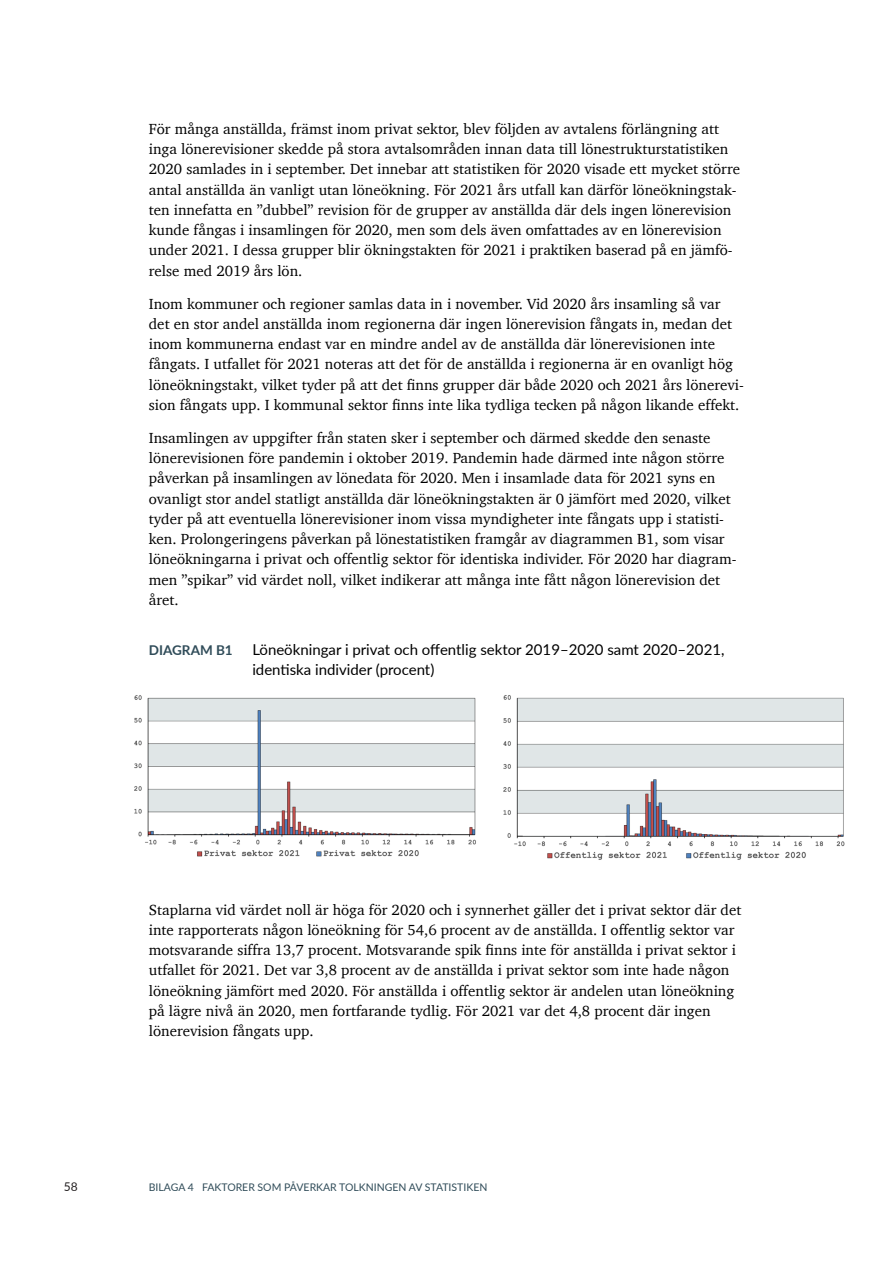
<style>
.page{position:relative;width:893px;height:1263px;background:#fff}
.page>*{position:absolute;margin:0;border:0;box-sizing:border-box;transform-origin:0 0}
.t1{font:15px/20.2px "Charter";color:#000}
.Figurrubrik_2{font:15px/20.2px "Lato";color:#000}
.Figurrubrik_2-2{font:700 13.5px "Lato";color:#304c59}
.t2{font:12px "Lato";color:#231f20}
.t3{font:10.5px "Lato";color:#304c59}
</style>
<div class="page">
<img style="left:135px;top:695px;width:341px;height:162px">
<img style="left:503px;top:695px;width:342px;height:165px">
<p class="t1" style="left:149px;top:118px;width:593px">För många anställda, främst inom privat sektor, blev följden av avtalens förlängning att inga lönerevisioner skedde på stora avtalsområden innan data till lönestrukturstatistiken 2020 samlades in i september. Det innebar att statistiken för 2020 visade ett mycket större antal anställda än vanligt utan löneökning. För 2021 års utfall kan därför löneökningstak&shy;ten innefatta en ”dubbel” revision för de grupper av anställda där dels ingen lönerevision kunde fångas i insamlingen för 2020, men som dels även omfattades av en lönerevision under 2021. I dessa grupper blir ökningstakten för 2021 i praktiken baserad på en jämfö&shy;relse med 2019 års lön.</p>
<p class="t1" style="left:149px;top:293px;width:597px">Inom kommuner och regioner samlas data in i november. Vid 2020 års insamling så var det en stor andel anställda inom regionerna där ingen lönerevision fångats in, medan det inom kommunerna endast var en mindre andel av de anställda där lönerevisionen inte fångats. I utfallet för 2021 noteras att det för de anställda i regionerna är en ovanligt hög löneökningstakt, vilket tyder på att det finns grupper där både 2020 och 2021 års lönerevi&shy;sion fångats upp. I kommunal sektor finns inte lika tydliga tecken på någon likande effekt.</p>
<p class="t1" style="left:149px;top:427px;width:589px">Insamlingen av uppgifter från staten sker i september och därmed skedde den senaste lönerevisionen före pandemin i oktober 2019. Pandemin hade därmed inte någon större påverkan på insamlingen av lönedata för 2020. Men i insamlade data för 2021 syns en ovanligt stor andel statligt anställda där löneökningstakten är 0 jämfört med 2020, vilket tyder på att eventuella lönerevisioner inom vissa myndigheter inte fångats upp i statisti&shy;ken. Prolongeringens påverkan på lönestatistiken framgår av diagrammen B1, som visar löneökningarna i privat och offentlig sektor för identiska individer. För 2020 har diagram&shy;men ”spikar” vid värdet noll, vilket indikerar att många inte fått någon lönerevision det året.</p>
<p class="Figurrubrik_2-2" style="left:149px;top:640px;width:85px">DIAGRAM B1</p>
<p class="Figurrubrik_2" style="left:252px;top:639px;width:474px">Löneökningar i privat och offentlig sektor 2019–2020 samt 2020–2021, identiska individer (procent)</p>
<p class="t2" style="left:64px;top:1178px;width:15px">58</p>
<p class="t1" style="left:149px;top:899px;width:594px">Staplarna vid värdet noll är höga för 2020 och i synnerhet gäller det i privat sektor där det inte rapporterats någon löneökning för 54,6 procent av de anställda. I offentlig sektor var motsvarande siffra 13,7 procent. Motsvarande spik finns inte för anställda i privat sektor i utfallet för 2021. Det var 3,8 procent av de anställda i privat sektor som inte hade någon löneökning jämfört med 2020. För anställda i offentlig sektor är andelen utan löneökning på lägre nivå än 2020, men fortfarande tydlig. För 2021 var det 4,8 procent där ingen lönerevision fångats upp.</p>
<p class="t3" style="left:149px;top:1179px;width:340px">BILAGA 4 FAKTORER SOM PÅVERKAR TOLKNINGEN AV STATISTIKEN</p>
</div>
